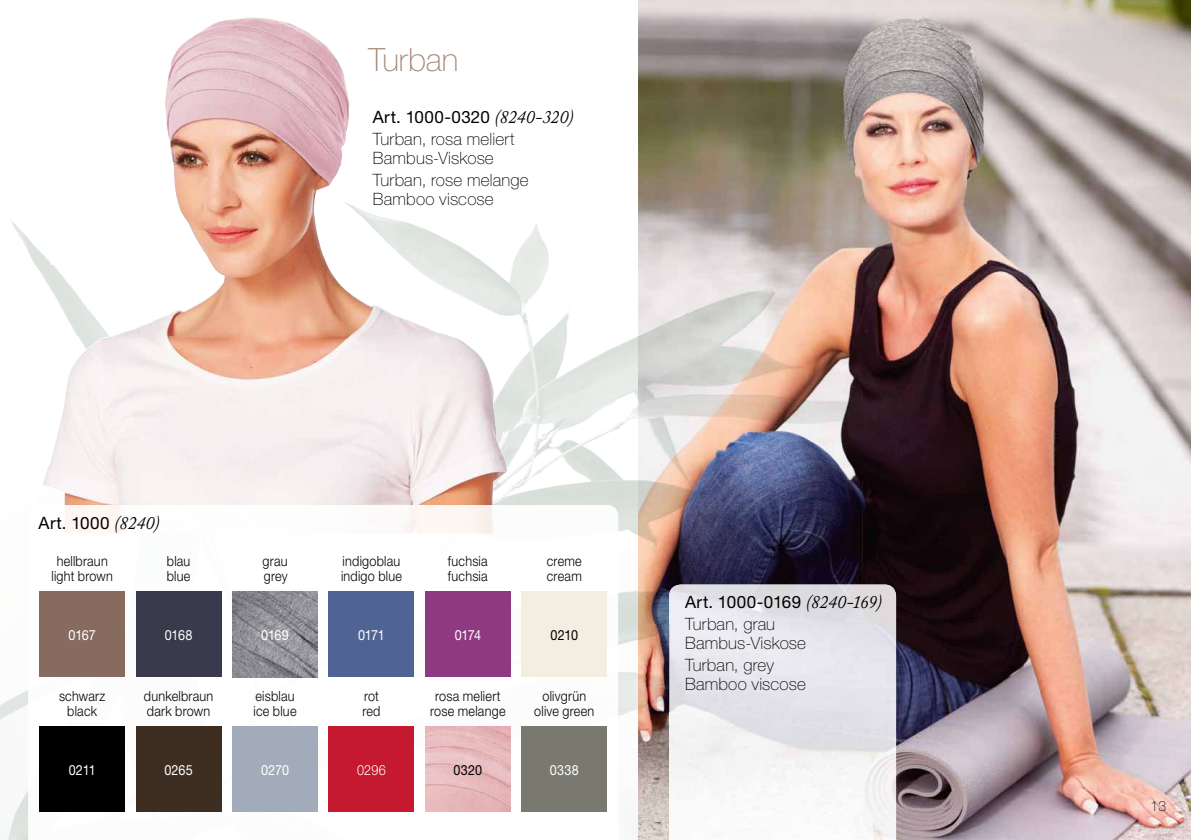
<style>
.page{position:relative;width:1191px;height:840px;background:#fff}
.page>*{position:absolute;margin:0;border:0;box-sizing:border-box;transform-origin:0 0}
.t1{font:100 32px "Helvetica Neue LT Std";color:#a48776}
.t2{font:100 17px/21.8px "Helvetica Neue LT Std";letter-spacing:.01em;color:#000}
.t3{font:17px/21.8px "Helvetica Neue LT Std";letter-spacing:.025em;color:#000}
.t4{font:300 14px/15px "Helvetica Neue LT Std";letter-spacing:.02em;color:#000;scale:.9 1}
.t5{font:14px "Helvetica Neue LT Std";letter-spacing:-.01em;color:#fff;scale:.9 1}
.t6{font:14px "Helvetica Neue LT Std";letter-spacing:.01em;color:#000;scale:.9 1}
.t7{font:300 14px "Helvetica Neue LT Std";color:#fff;scale:.9 1}
.t8{font:100 14px "Helvetica Neue LT Std";color:#000}
.s1{font-weight:400}
.s2{font-family:"Adobe Caslon Pro";font-weight:400;font-style:italic;font-size:18.8px}
.s3{font-family:"Adobe Caslon Pro";font-style:italic;font-size:18.8px}
.s4{font-weight:100}
</style>
<div class="page">
<img style="left:638px;top:0;width:553px;height:839px">
<img style="left:493px;top:223px;width:145px;height:312px">
<img style="left:10px;top:220px;width:33px;height:45px">
<img style="left:0;top:690px;width:28px;height:149px">
<img style="left:638px;top:193px;width:224px;height:431px">
<img style="left:638px;top:624px;width:31px;height:215px">
<img style="left:669px;top:584px;width:227px;height:255px">
<img style="left:43px;top:17px;width:450px;height:488px">
<img style="left:39px;top:505px;width:579px;height:307px">
<img style="left:64px;top:505px;width:429px;height:28px">
<div style="left:136px;top:591px;width:85px;height:85px;background:#393a4c"></div>
<div style="left:40px;top:591px;width:85px;height:85px;background:#876b5f"></div>
<img style="left:232px;top:591px;width:85px;height:85px">
<div style="left:425px;top:591px;width:85px;height:85px;background:#8f3981"></div>
<div style="left:522px;top:591px;width:85px;height:85px;background:#f4eee2"></div>
<div style="left:40px;top:726px;width:85px;height:85px;background:#000"></div>
<div style="left:136px;top:726px;width:85px;height:85px;background:#3e2d21"></div>
<div style="left:522px;top:726px;width:85px;height:85px;background:#7a796f"></div>
<img style="left:425px;top:726px;width:85px;height:85px">
<div style="left:329px;top:591px;width:85px;height:85px;background:#506395"></div>
<div style="left:232px;top:726px;width:85px;height:85px;background:#a2abb9"></div>
<div style="left:329px;top:726px;width:85px;height:85px;background:#c4192e"></div>
<h1 class="t1" style="left:369px;top:41px;width:91px">Turban</h1>
<p class="t2" style="left:373px;top:106px;width:202px"><span class="s1">Art. 1000-0320</span> <span class="s2">(8240-320)<br></span>Turban, rosa meliert</p>
<p class="t2" style="left:373px;top:147px;width:157px">Bambus-Viskose<br>Turban, rose melange</p>
<p class="t2" style="left:373px;top:188px;width:122px">Bamboo viscose</p>
<p class="t3" style="left:39px;top:511px;width:123px">Art. 1000 <span class="s3">(8240)</span></p>
<p class="t4" style="left:51px;top:553px;width:70px;text-align:center">hellbraun light brown</p>
<p class="t4" style="left:167px;top:553px;width:28px">blau blue</p>
<p class="t4" style="left:262px;top:553px;width:29px">grau grey</p>
<p class="t4" style="left:341px;top:553px;width:69px">indigoblau indigo blue</p>
<p class="t4" style="left:448px;top:553px;width:46px">fuchsia fuchsia</p>
<p class="t4" style="left:547px;top:553px;width:40px">creme cream</p>
<p class="t5" style="left:68px;top:626px;width:32px">0167</p>
<p class="t4" style="left:59px;top:687px;width:53px;text-align:center">schwarz black</p>
<p class="t5" style="left:165px;top:626px;width:32px">0168</p>
<p class="t4" style="left:144px;top:687px;width:79px">dunkelbraun dark brown</p>
<p class="t5" style="left:261px;top:626px;width:32px">0169</p>
<p class="t4" style="left:253px;top:687px;width:49px">eisblau ice blue</p>
<p class="t5" style="left:358px;top:626px;width:31px">0171</p>
<p class="t4" style="left:362px;top:687px;width:22px">rot red</p>
<p class="t5" style="left:455px;top:626px;width:31px">0174</p>
<p class="t4" style="left:430px;top:687px;width:85px;text-align:center">rosa meliert rose melange</p>
<p class="t6" style="left:550px;top:626px;width:32px">0210</p>
<p class="t4" style="left:534px;top:687px;width:68px;text-align:center">olivgrün olive green</p>
<p class="t3" style="left:685px;top:591px;width:198px">Art. 1000-0169 <span class="s3">(8240-169)<br></span><span class="s4">Turban, grau</span></p>
<p class="t2" style="left:685px;top:632px;width:122px">Bambus-Viskose<br>Turban, grey</p>
<p class="t2" style="left:685px;top:672px;width:122px">Bamboo viscose</p>
<p class="t5" style="left:69px;top:761px;width:32px">0211</p>
<p class="t5" style="left:164px;top:761px;width:33px">0265</p>
<p class="t5" style="left:261px;top:761px;width:33px">0270</p>
<p class="t7" style="left:357px;top:761px;width:33px">0296</p>
<p class="t6" style="left:453px;top:761px;width:33px">0320</p>
<p class="t5" style="left:550px;top:761px;width:34px">0338</p>
<p class="t8" style="left:1150px;top:798px;width:17px">13</p>
</div>
